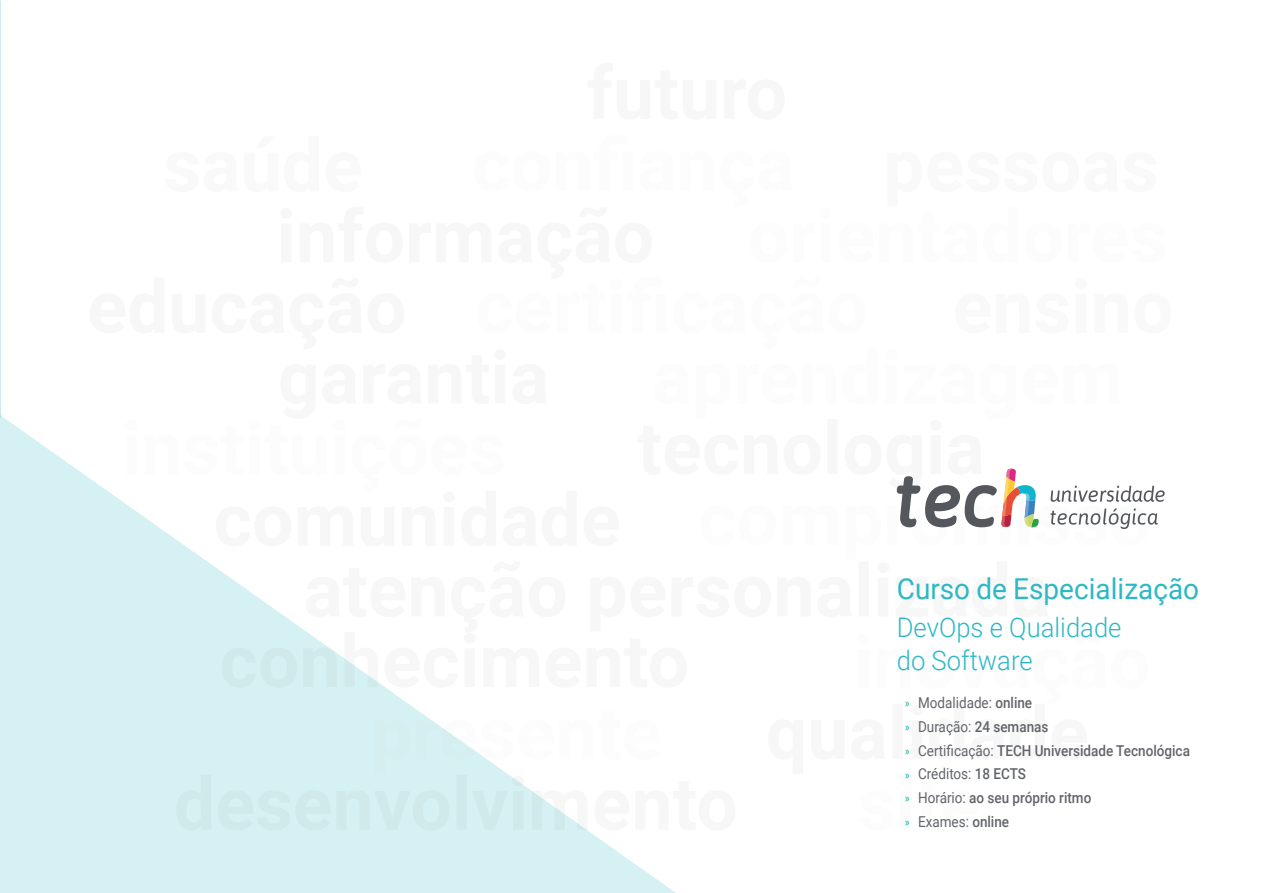
<style>
.page{position:relative;width:1263px;height:893px;background:#fff}
.page>*{position:absolute;margin:0;border:0;box-sizing:border-box;transform-origin:0 0}
.t1{font:28.8px "Roboto";color:#2db8c5}
.t2{font:300 27px/33px "Roboto";color:#2db8c5;scale:.95 1}
.t3{font:500 15px/23.7px "Roboto";color:#61646a;scale:.9 1}
.s1{font-family:"Myriad Pro";font-weight:400;font-size:12px;color:#00a996}
.s2{font-weight:400}
</style>
<div class="page">
<svg style="left:0;top:415px;width:676px;height:478px;fill:#d5f1f3"></svg>
<svg style="left:306px;top:561px;width:370px;height:71px"></svg>
<svg style="left:222px;top:632px;width:454px;height:56px"></svg>
<svg style="left:176px;top:711px;width:500px;height:119px"></svg>
<svg style="left:90px;top:415px;width:1075px;height:145px"></svg>
<h1 class="t1" style="left:897px;top:569px;width:304px">Curso de Especialização</h1>
<h2 class="t2" style="left:897px;top:610px;width:238px">DevOps e Qualidade do Software</h2>
<p class="t3" style="left:905px;top:690px;width:318px"><span class="s1">»</span> <span class="s2">Modalidade:</span> online<br><span class="s1">»</span> <span class="s2">Duração:</span> 24 semanas<br><span class="s1">»</span> <span class="s2">Certificação:</span> TECH Universidade Tecnológica <span class="s1">»</span> <span class="s2">Créditos:</span> 18 ECTS<br><span class="s1">»</span> <span class="s2">Horário:</span> ao seu próprio ritmo<br><span class="s1">»</span> <span class="s2">Exames:</span> online</p>
</div>
